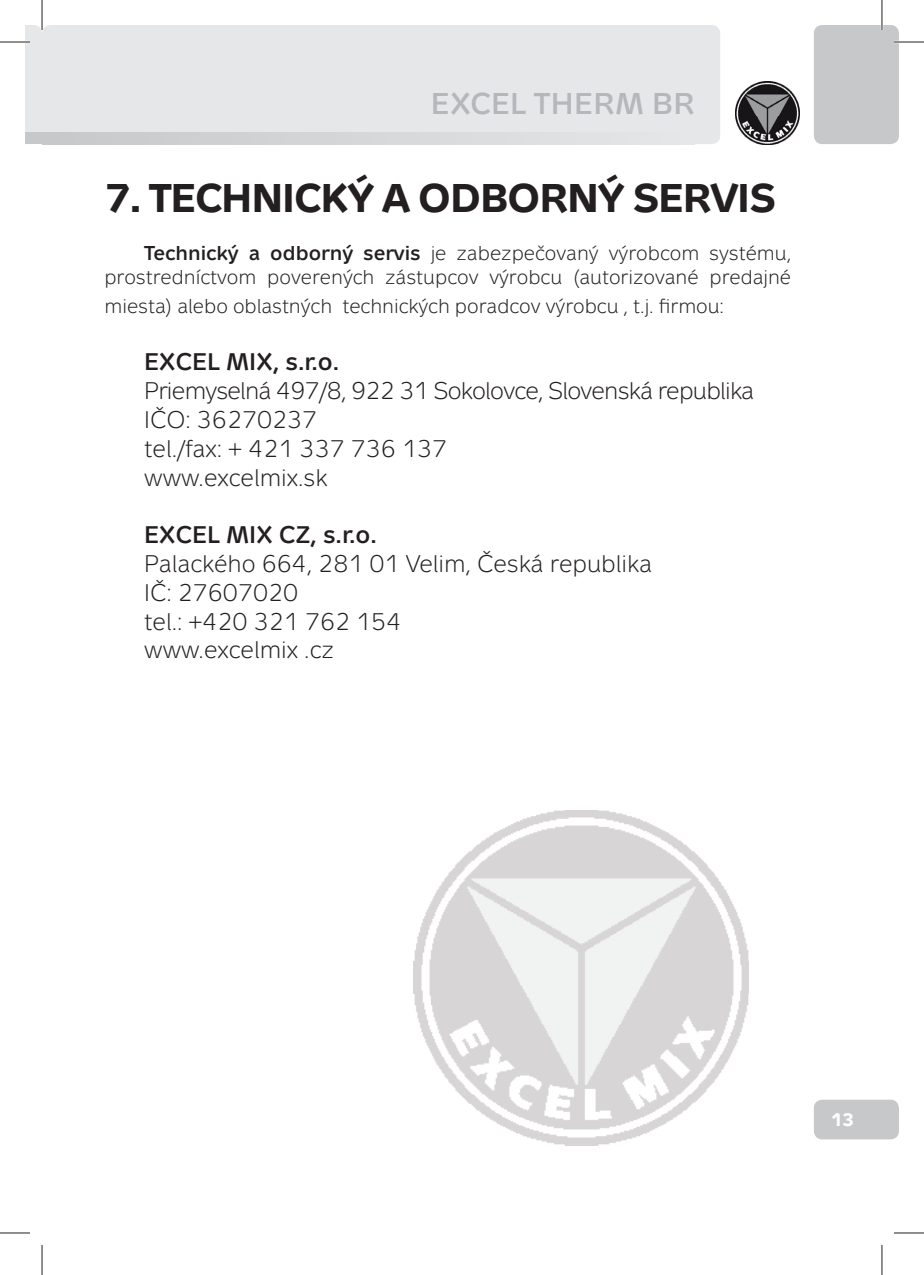
<style>
.page{position:relative;width:924px;height:1275px;background:#fff}
.page>*{position:absolute;margin:0;border:0;box-sizing:border-box;transform-origin:0 0}
.t1{font:700 40px "Metron Text Pro";letter-spacing:-.03em;color:#231f20}
.t2{font:700 30px "Metron Light Pro";letter-spacing:.01em;color:#b6b7bb}
.t3{font:24px/28.8px "Metron Light Pro";letter-spacing:-.03em;color:#231f20}
.t4{font:24px/28.8px "Metron Light Pro";color:#231f20}
.t5{font:700 24px "Metron Light Pro";color:#231f20}
.t6{font:20px/24px "Metron Light Pro";color:#231f20;text-align:right}
.t7{font:700 18px "Metron Text Pro";color:#fff}
.s1{font-weight:700}
</style>
<div class="page">
<div style="left:25px;top:25px;width:17px;height:108px;background:#e6e7e9"></div>
<div style="left:813px;top:1099px;width:85px;height:40px;background:#c7c8ca;border-radius:9px"></div>
<img style="left:735px;top:81px;width:63px;height:64px">
<div style="left:42px;top:25px;width:677px;height:119px;background:#e6e7e9;border-radius:9px"></div>
<div style="left:813px;top:25px;width:85px;height:119px;background:#c7c8ca;border-radius:9px"></div>
<div style="left:25px;top:133px;width:17px;height:11px;background:#c7c8ca"></div>
<svg style="left:42px;top:133px;width:431px;height:11px"></svg>
<img style="left:413px;top:810px;width:335px;height:335px">
<hr style="left:0;top:41px;width:30px;height:2px;background:#fff">
<hr style="left:893px;top:41px;width:30px;height:2px;background:#fff">
<hr style="left:41px;top:0;width:2px;height:30px;background:#fff">
<hr style="left:880px;top:0;width:2px;height:30px;background:#fff">
<hr style="left:0;top:42px;width:30px;height:1px;background:#231f20">
<hr style="left:893px;top:42px;width:30px;height:1px;background:#231f20">
<hr style="left:0;top:1232px;width:30px;height:1px;background:#231f20">
<hr style="left:893px;top:1232px;width:30px;height:1px;background:#231f20">
<hr style="left:42px;top:0;width:1px;height:30px;background:#231f20">
<hr style="left:42px;top:1245px;width:1px;height:30px;background:#231f20">
<hr style="left:881px;top:0;width:1px;height:30px;background:#231f20">
<hr style="left:881px;top:1245px;width:1px;height:30px;background:#231f20">
<h2 class="t2" style="left:430px;top:92px;width:265px">EXCEL THERM BR</h2>
<h1 class="t1" style="left:104px;top:183px;width:672px">7. TECHNICKÝ A ODBORNÝ SERVIS</h1>
<p class="t6" style="left:104px;top:242px;width:687px"><span class="s1">Technický a odborný servis</span> je zabezpečovaný výrobcom systému, prostredníctvom poverených zástupcov výrobcu (autorizované predajné</p>
<p class="t6" style="left:104px;top:295px;width:621px">miesta) alebo oblastných technických poradcov výrobcu , t.j. firmou:</p>
<p class="t5" style="left:144px;top:353px;width:196px">EXCEL MIX, s.r.o.</p>
<p class="t3" style="left:144px;top:378px;width:611px">Priemyselná 497/8, 922 31 Sokolovce, Slovenská republika<br>IČO: 36270237<br>tel./fax: + 421 337 736 137<br>www.excelmix.sk</p>
<p class="t5" style="left:144px;top:526px;width:234px">EXCEL MIX CZ, s.r.o.</p>
<p class="t4" style="left:144px;top:551px;width:509px">Palackého 664, 281 01 Velim, Česká republika<br>IČ: 27607020<br>tel.: +420 321 762 154<br>www.excelmix .cz</p>
<p class="t7" style="left:830px;top:1113px;width:25px">13</p>
</div>
